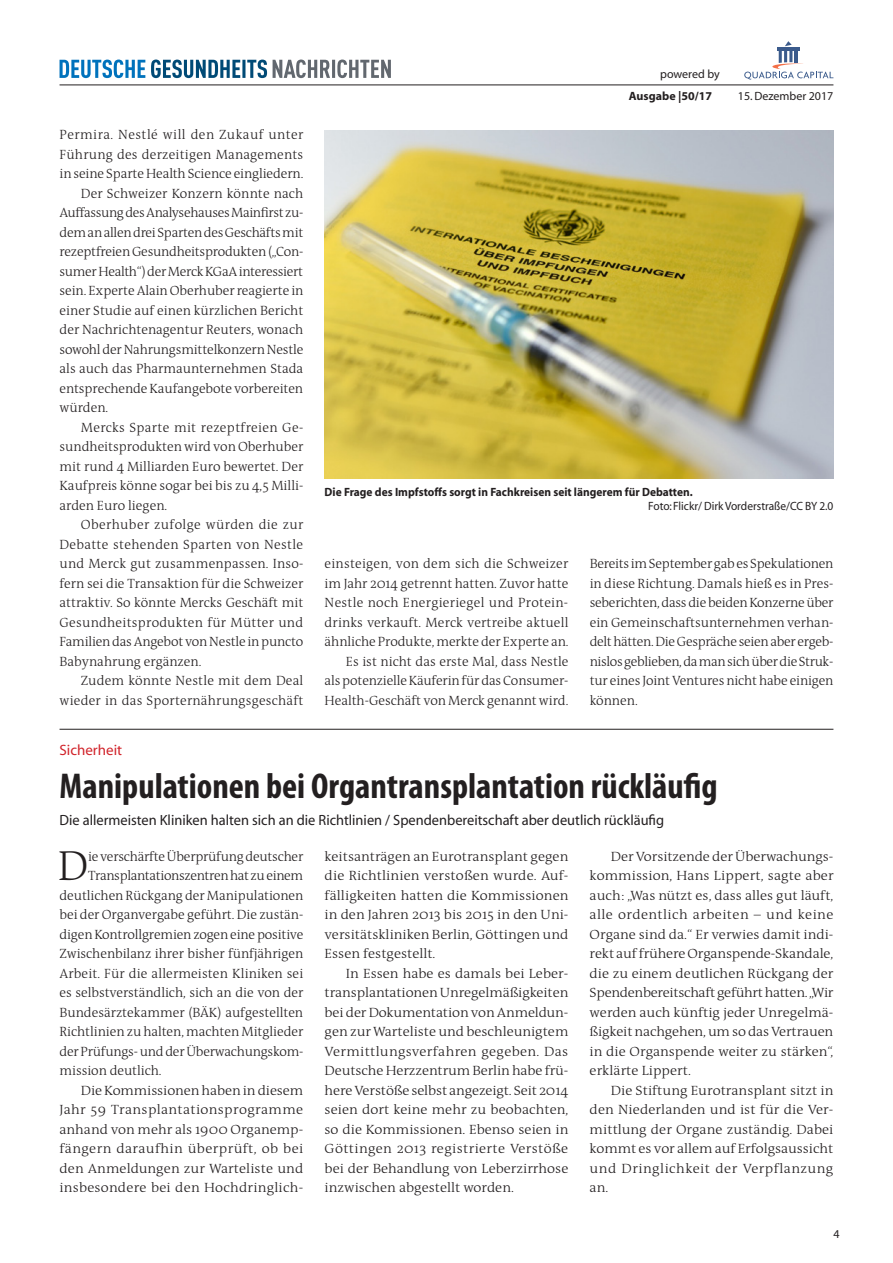
<style>
.page{position:relative;width:893px;height:1263px;background:#fff}
.page>*{position:absolute;margin:0;border:0;box-sizing:border-box;transform-origin:0 0}
.t1{font:300 42.45px "The Antiqua B3";color:#231f20}
.t2{font:700 condensed 36px "Myriad Pro";color:#231f20}
.t3{font:15px "Myriad";color:#d1232a}
.t4{font:14.85px "Myriad";color:#231f20}
.t5{font:300 13.5px/19.5px "The Antiqua B3";color:#231f20;text-align:right}
.t6{font:300 13.5px/19.5px "The Antiqua B3";color:#231f20;text-align:justify;scale:1.06 1}
.t7{font:300 13.5px "The Antiqua B3";letter-spacing:-.025em;color:#231f20}
.t8{font:300 13.5px "The Antiqua B3";letter-spacing:-.02em;color:#231f20}
.t9{font:300 13.5px "The Antiqua B3";letter-spacing:.025em;color:#231f20;scale:1.06 1}
.t10{font:300 13.5px "The Antiqua B3";letter-spacing:.025em;color:#231f20}
.t11{font:300 13.5px "The Antiqua B3";letter-spacing:.03em;color:#231f20}
.t12{font:300 13.5px "The Antiqua B3";letter-spacing:.02em;color:#231f20}
.t13{font:700 12px "Myriad";color:#231f20;scale:.95 1}
.t14{font:12px "Myriad";color:#231f20;scale:.95 1}
.t15{font:12px "Myriad";color:#231f20}
.t16{font:700 12px "Myriad";color:#231f20}
.t17{font:12px "Myriad Pro";color:#231f20}
</style>
<div class="page">
<hr style="left:60px;top:85px;width:773px;height:1px;background:#231f20">
<svg style="left:744px;top:41px;width:89px;height:39px"></svg>
<svg style="left:60px;top:60px;width:85px;height:18px"></svg>
<svg style="left:151px;top:60px;width:116px;height:18px"></svg>
<svg style="left:273px;top:60px;width:118px;height:18px"></svg>
<hr style="left:60px;top:729px;width:773px;height:1px;background:#231f20">
<img style="left:325px;top:130px;width:508px;height:348px">
<p class="t15" style="left:660px;top:68px;width:61px">powered by</p>
<p class="t11" style="left:60px;top:128px;width:245px">Permira. Nestlé will den Zukauf unter</p>
<p class="t5" style="left:60px;top:145px;width:245px">Führung des derzeitigen Managements</p>
<p class="t5" style="left:60px;top:165px;width:245px">in seine Sparte Health Science eingliedern.</p>
<p class="t5" style="left:81px;top:184px;width:224px">Der Schweizer Konzern könnte nach</p>
<p class="t7" style="left:60px;top:206px;width:245px">Auffassung des Analysehauses Mainfirst zu-</p>
<p class="t7" style="left:60px;top:225px;width:245px">dem an allen drei Sparten des Geschäfts mit</p>
<p class="t8" style="left:60px;top:245px;width:245px">rezeptfreien Gesundheitsprodukten („Con-</p>
<p class="t7" style="left:60px;top:264px;width:245px">sumer Health“) der Merck KGaA interessiert</p>
<p class="t5" style="left:60px;top:282px;width:245px">sein. Experte Alain Oberhuber reagierte in</p>
<p class="t5" style="left:60px;top:301px;width:245px">einer Studie auf einen kürzlichen Bericht</p>
<p class="t5" style="left:60px;top:320px;width:245px">der Nachrichtenagentur Reuters, wonach</p>
<p class="t5" style="left:60px;top:340px;width:245px">sowohl der Nahrungsmittelkonzern Nestle</p>
<p class="t5" style="left:60px;top:359px;width:245px">als auch das Pharmaunternehmen Stada</p>
<p class="t5" style="left:60px;top:379px;width:245px">entsprechende Kaufangebote vorbereiten</p>
<p class="t5" style="left:60px;top:398px;width:50px">würden.</p>
<p class="t10" style="left:81px;top:420px;width:224px">Mercks Sparte mit rezeptfreien Ge-</p>
<p class="t5" style="left:60px;top:437px;width:245px">sundheitsprodukten wird von Oberhuber</p>
<p class="t5" style="left:60px;top:457px;width:245px">mit rund 4 Milliarden Euro bewertet. Der</p>
<p class="t5" style="left:60px;top:476px;width:245px">Kaufpreis könne sogar bei bis zu 4,5 Milli-</p>
<p class="t5" style="left:60px;top:496px;width:109px">arden Euro liegen.</p>
<p class="t11" style="left:81px;top:518px;width:224px">Oberhuber zufolge würden die zur</p>
<p class="t10" style="left:60px;top:537px;width:245px">Debatte stehenden Sparten von Nestle</p>
<p class="t5" style="left:60px;top:554px;width:245px">und Merck gut zusammenpassen. Inso-</p>
<p class="t5" style="left:60px;top:574px;width:245px">fern sei die Transaktion für die Schweizer</p>
<p class="t5" style="left:60px;top:593px;width:245px">attraktiv. So könnte Mercks Geschäft mit</p>
<p class="t12" style="left:60px;top:615px;width:245px">Gesundheitsprodukten für Mütter und</p>
<p class="t5" style="left:60px;top:632px;width:245px">Familien das Angebot von Nestle in puncto</p>
<p class="t5" style="left:60px;top:652px;width:143px">Babynahrung ergänzen.</p>
<p class="t5" style="left:81px;top:671px;width:224px">Zudem könnte Nestle mit dem Deal</p>
<p class="t5" style="left:60px;top:691px;width:245px">wieder in das Sporternährungsgeschäft</p>
<p class="t16" style="left:629px;top:90px;width:85px">Ausgabe |50/17</p>
<p class="t15" style="left:738px;top:90px;width:97px">15. Dezember 2017</p>
<p class="t13" style="left:325px;top:486px;width:389px">Die Frage des Impfstoffs sorgt in Fachkreisen seit längerem für Debatten.</p>
<p class="t14" style="left:648px;top:500px;width:196px">Foto: Flickr/ Dirk Vorderstraße/CC BY 2.0</p>
<p class="t5" style="left:325px;top:554px;width:245px">einsteigen, von dem sich die Schweizer im Jahr 2014 getrennt hatten. Zuvor hatte Nestle noch Energieriegel und Protein&shy;drinks verkauft. Merck vertreibe aktuell ähnliche Produkte, merkte der Experte an.<br>Es ist nicht das erste Mal, dass Nestle<br>als potenzielle Käuferin für das Consumer-Health-Geschäft von Merck genannt wird.</p>
<p class="t5" style="left:590px;top:554px;width:245px;text-align:justify">Bereits im September gab es Spekulationen in diese Richtung. Damals hieß es in Pres&shy;seberichten, dass die beiden Konzerne über ein Gemeinschaftsunternehmen verhan&shy;delt hätten. Die Gespräche seien aber ergeb&shy;nislos geblieben, da man sich über die Struk&shy;tur eines Joint Ventures nicht habe einigen können.</p>
<p class="t3" style="left:60px;top:743px;width:64px">Sicherheit</p>
<h2 class="t2" style="left:60px;top:764px;width:659px">Manipulationen bei Organtransplantation rückläufig</h2>
<p class="t4" style="left:60px;top:812px;width:606px">Die allermeisten Kliniken halten sich an die Richtlinien / Spendenbereitschaft aber deutlich rückläufig</p>
<h1 class="t1" style="left:58px;top:844px;width:32px">D</h1>
<p class="t8" style="left:88px;top:849px;width:217px">ie verschärfte Überprüfung deutscher</p>
<p class="t6" style="left:590px;top:847px;width:232px;text-indent:21px">Der Vorsitzende der Überwachungs&shy;kommission, Hans Lippert, sagte aber auch: „Was nützt es, dass alles gut läuft, alle ordentlich arbeiten – und keine Organe sind da.“ Er verwies damit indi&shy;rekt auf frühere Organspende-Skandale, die zu einem deutlichen Rückgang der Spendenbereitschaft geführt hatten. „Wir werden auch künftig jeder Unregelmä&shy;ßigkeit nachgehen, um so das Vertrauen in die Organspende weiter zu stärken“, erklärte Lippert.</p>
<p class="t6" style="left:590px;top:1081px;width:231px;text-indent:21px">Die Stiftung Eurotransplant sitzt in den Niederlanden und ist für die Ver&shy;mittlung der Organe zuständig. Dabei kommt es vor allem auf Erfolgsaussicht und Dringlichkeit der Verpflanzung an.</p>
<p class="t6" style="left:325px;top:847px;width:232px">keitsanträgen an Eurotransplant gegen die Richtlinien verstoßen wurde. Auf&shy;fälligkeiten hatten die Kommissionen in den Jahren 2013 bis 2015 in den Uni&shy;versitätskliniken Berlin, Göttingen und Essen festgestellt.</p>
<p class="t6" style="left:325px;top:964px;width:232px;text-indent:21px">In Essen habe es damals bei Leber&shy;transplantationen Unregelmäßigkeiten bei der Dokumentation von Anmeldun&shy;gen zur Warteliste und beschleunigtem Vermittlungsverfahren gegeben. Das Deutsche Herzzentrum Berlin habe frü&shy;here Verstöße selbst angezeigt. Seit 2014 seien dort keine mehr zu beobachten, so die Kommissionen. Ebenso seien in Göttingen 2013 registrierte Verstöße bei der Behandlung von Leberzirrhose inzwischen abgestellt worden.</p>
<p class="t7" style="left:88px;top:869px;width:217px">Transplantationszentren hat zu einem</p>
<p class="t5" style="left:60px;top:886px;width:245px">deutlichen Rückgang der Manipulationen</p>
<p class="t5" style="left:60px;top:906px;width:245px">bei der Organvergabe geführt. Die zustän-</p>
<p class="t5" style="left:60px;top:925px;width:245px">digen Kontrollgremien zogen eine positive</p>
<p class="t5" style="left:60px;top:945px;width:245px">Zwischenbilanz ihrer bisher fünfjährigen</p>
<p class="t5" style="left:60px;top:964px;width:245px">Arbeit. Für die allermeisten Kliniken sei</p>
<p class="t5" style="left:60px;top:984px;width:245px">es selbstverständlich, sich an die von der</p>
<p class="t5" style="left:60px;top:1003px;width:245px">Bundesärztekammer (BÄK) aufgestellten</p>
<p class="t5" style="left:60px;top:1023px;width:245px">Richtlinien zu halten, machten Mitglieder</p>
<p class="t5" style="left:60px;top:1042px;width:245px">der Prüfungs- und der Überwachungskom-</p>
<p class="t5" style="left:60px;top:1061px;width:104px">mission deutlich.</p>
<p class="t6" style="left:81px;top:1081px;width:211px">Die Kommissionen haben in diesem</p>
<p class="t9" style="left:60px;top:1103px;width:231px">Jahr 59 Transplantationsprogramme</p>
<p class="t6" style="left:60px;top:1120px;width:231px">anhand von mehr als 1900 Organemp-</p>
<p class="t9" style="left:60px;top:1142px;width:231px">fängern daraufhin überprüft, ob bei</p>
<p class="t6" style="left:60px;top:1159px;width:231px">den Anmeldungen zur Warteliste und</p>
<p class="t6" style="left:60px;top:1179px;width:231px">insbesondere bei den Hochdringlich-</p>
<p class="t17" style="left:833px;top:1227px;width:8px">4</p>
</div>
